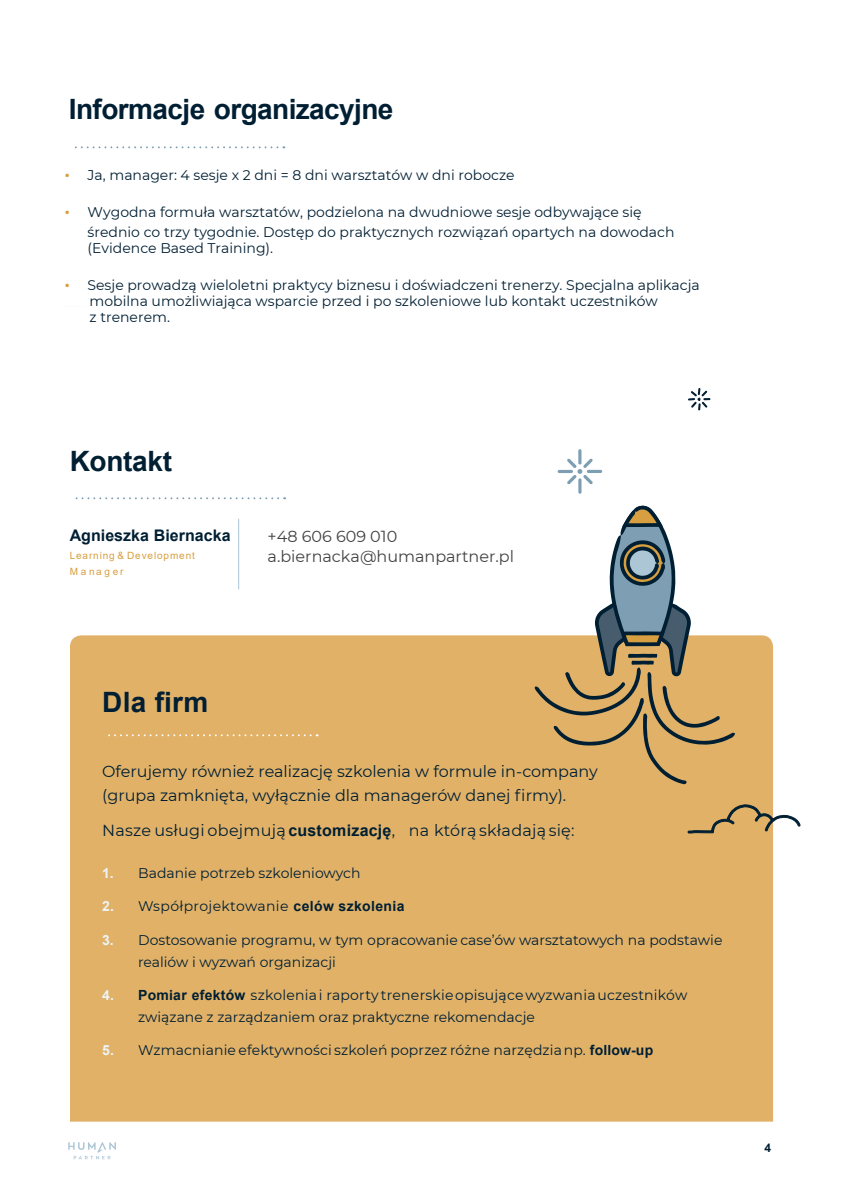
<style>
.page{position:relative;width:842px;height:1195px;background:#fff}
.page>*{position:absolute;margin:0;border:0;box-sizing:border-box;transform-origin:0 0}
.t1{font:700 28px "Arial";letter-spacing:-.02em;color:#001f33}
.t2{font:16px/24px "Montserrat";color:#001f33}
.t3{font:16px/20px "Montserrat";color:#424242}
.t4{font:700 16px "Arial";letter-spacing:.005em;color:#001f33}
.t5{font:14px/22px "Montserrat";color:#001f33}
.t6{font:14px "Montserrat";letter-spacing:.025em;color:#001f33}
.t7{font:700 12px "Arial";color:#001f33}
.t8{font:10px/16px "Arial";letter-spacing:.09em;color:#d89f40}
.s1{font-family:"Times New Roman";color:#d89f40}
.s2{color:#fafafa}
.s3{color:#fff}
.s4{font-family:"Arial";font-weight:700}
.s5{font-family:"Arial";font-weight:700;color:#edf4f5}
</style>
<div class="page">
<div style="left:70px;top:635px;width:703px;height:486px;background:#e1b168"></div>
<svg style="left:68px;top:1142px;width:48px;height:17px"></svg>
<svg style="left:109px;top:734px;width:209px;height:2px"></svg>
<svg style="left:534px;top:505px;width:201px;height:279px"></svg>
<hr style="left:578px;top:478px;width:3px;height:15px;background:#7e9eb3;border-radius:2px">
<hr style="left:558px;top:470px;width:15px;height:3px;background:#7e9eb3;border-radius:2px">
<hr style="left:587px;top:470px;width:15px;height:3px;background:#7e9eb3;border-radius:2px">
<svg style="left:567px;top:458px;width:26px;height:26px"></svg>
<hr style="left:578px;top:449px;width:3px;height:15px;background:#7e9eb3;border-radius:2px">
<svg style="left:688px;top:388px;width:22px;height:22px"></svg>
<svg style="left:76px;top:146px;width:208px;height:2px"></svg>
<svg style="left:687px;top:803px;width:114px;height:31px"></svg>
<svg style="left:77px;top:497px;width:208px;height:2px"></svg>
<hr style="left:238px;top:518px;width:1px;height:71px;background:#acc6d6">
<h1 class="t1" style="left:69px;top:98px;width:326px">Informacje organizacyjne</h1>
<p class="t5" style="left:65px;top:163px;width:451px"><span class="s1">•</span> Ja, manager: 4 sesje x 2 dni = 8 dni warsztatów w dni robocze</p>
<p class="t5" style="left:88px;top:202px;width:588px;line-height:20px;text-indent:-23px"><span class="s1">•</span> Wygodna formuła warsztatów, podzielona na dwudniowe sesje odbywające się średnio co trzy tygodnie. Dostęp do praktycznych rozwiązań opartych na dowodach</p>
<p class="t5" style="left:88px;top:237px;width:187px">(Evidence Based Training).</p>
<p class="t5" style="left:65px;top:277px;width:636px;line-height:16px"><span class="s1">•</span> Sesje prowadzą wieloletni praktycy biznesu i doświadczeni trenerzy. Specjalna aplikacja <span class="s2">___</span> mobilna umożliwiająca wsparcie przed i po szkoleniowe lub kontakt uczestników<br><span class="s3">___</span> z trenerem.</p>
<h1 class="t1" style="left:70px;top:450px;width:104px">Kontakt</h1>
<p class="t4" style="left:70px;top:529px;width:162px">Agnieszka Biernacka</p>
<p class="t8" style="left:70px;top:548px;width:127px">Learning &amp; Development<br>Manager</p>
<p class="t3" style="left:268px;top:526px;width:248px">+48 606 609 010 a.biernacka@humanpartner.pl</p>
<h1 class="t1" style="left:102px;top:691px;width:108px">Dla firm</h1>
<p class="t2" style="left:102px;top:758px;width:497px">Oferujemy również realizację szkolenia w formule in-company (grupa zamknięta, wyłącznie dla managerów danej firmy).</p>
<p class="t2" style="left:102px;top:818px;width:474px">Nasze usługi obejmują <span class="s4">customizację</span>, na którą składają się:</p>
<p class="t5" style="left:102px;top:861px;width:260px"><span class="s5">1.</span> Badanie potrzeb szkoleniowych</p>
<p class="t6" style="left:102px;top:897px;width:304px"><span class="s5">2.</span> Współprojektowanie <span class="s4">celów szkolenia</span></p>
<p class="t5" style="left:138px;top:928px;width:586px;text-indent:-36px"><span class="s5">3.</span> Dostosowanie programu, w tym opracowanie case’ów warsztatowych na podstawie realiów i wyzwań organizacji</p>
<p class="t5" style="left:138px;top:983px;width:551px;text-indent:-36px"><span class="s5">4.</span> <span class="s4">Pomiar efektów</span> szkoleniai raporty trenerskieopisującewyzwaniauczestników związane z zarządzaniem oraz praktyczne rekomendacje</p>
<p class="t5" style="left:102px;top:1039px;width:552px"><span class="s5">5.</span> Wzmacnianie efektywności szkoleń poprzez różne narzędzianp. <span class="s4">follow-up</span></p>
<p class="t7" style="left:765px;top:1143px;width:8px">4</p>
</div>
